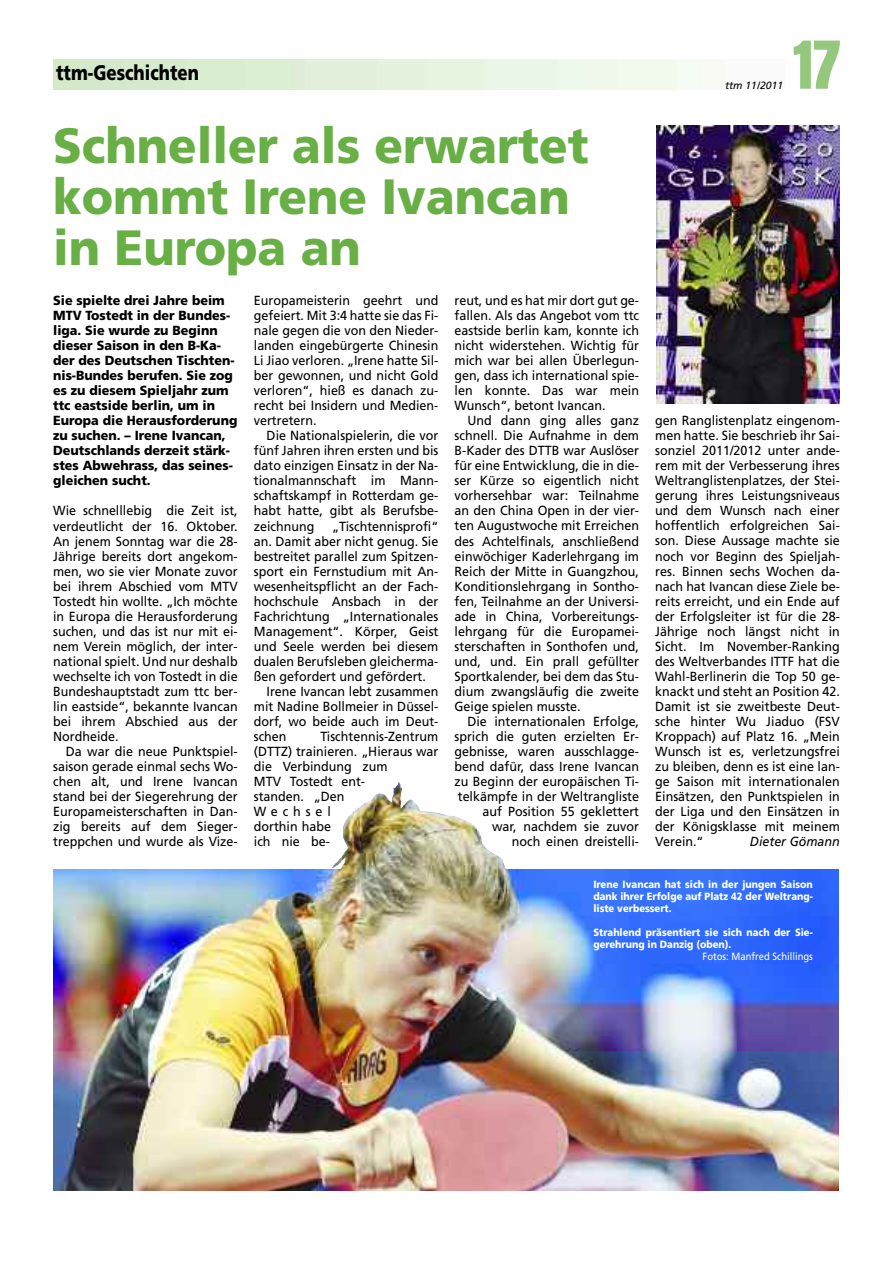
<style>
.page{position:relative;width:893px;height:1263px;background:#fff}
.page>*{position:absolute;margin:0;border:0;box-sizing:border-box;transform-origin:0 0}
.t1{font:700 condensed 72px "Aurora BT";color:#95c77d}
.t2{font:900 49.5px/51px "Frutiger";color:#68af45;scale:.95 1}
.t3{font:900 21px "Frutiger";color:#000;scale:.8 1}
.t4{font:13.2px/15px "Frutiger";color:#000;text-align:justify;scale:.95 1}
.t5{font:900 13.2px/15px "Frutiger";color:#000;scale:.95 1}
.t6{font:italic 13.2px "Frutiger";color:#000;scale:.95 1}
.t7{font:900 10.5px/12px "Frutiger";color:#fff;text-align:justify;scale:.9 1}
.t8{font:10.5px "Frutiger";color:#fff;scale:.9 1}
.t9{font:italic 10.5px "Frutiger";color:#000}
</style>
<div class="page">
<img style="left:53px;top:869px;width:785px;height:322px">
<img style="left:398px;top:782px;width:119px;height:119px">
<img style="left:657px;top:125px;width:183px;height:279px">
<h3 class="t3" style="left:56px;top:60px;width:180px">ttm-Geschichten</h3>
<h2 class="t2" style="left:53px;top:120px;width:565px">Schneller als erwartet kommt Irene Ivancan in Europa an</h2>
<p class="t5" style="left:53px;top:293px;width:195px">Sie spielte drei Jahre beim<br>MTV Tostedt in der Bundes&shy;liga. Sie wurde zu Beginn dieser Saison in den B-Ka&shy;der des Deutschen Tischten&shy;nis-Bundes berufen. Sie zog es zu diesem Spieljahr zum ttc eastside berlin, um in<br>Europa die Herausforderung zu suchen. – Irene Ivancan,<br>Deutschlands derzeit stärk&shy;stes Abwehrass, das seines&shy;gleichen sucht.</p>
<p class="t4" style="left:53px;top:503px;width:196px">Wie schnelllebig die zeit ist, verdeutlicht der 16. Oktober.<br>An jenem Sonntag war die 28- Jährige bereits dort angekom&shy;men, wo sie vier Monate zuvor bei ihrem Abschied vom MTV Tostedt hin wollte. „Ich möchte in Europa die Herausforderung suchen, und das ist nur mit ei&shy;nem Verein möglich, der inter&shy;national spielt. Und nur deshalb wechselte ich von Tostedt in die Bundeshauptstadt zum ttc ber&shy;lin eastside“, bekannte Ivancan bei ihrem Abschied aus der Nordheide.</p>
<p class="t4" style="left:53px;top:743px;width:196px;text-indent:13px">Da war die neue Punktspiel&shy;saison gerade einmal sechs Wo&shy;chen alt, und Irene Ivancan stand bei der Siegerehrung der Europameisterschaften in Dan&shy;zig bereits auf dem Sieger&shy;treppchen und wurde als Vize-</p>
<p class="t4" style="left:254px;top:293px;width:196px">Europameisterin geehrt und gefeiert. Mit 3:4 hatte sie das Fi&shy;nale gegen die von den Nieder&shy;landen eingebürgerte Chinesin Li Jiao verloren. „Irene hatte Sil&shy;ber gewonnen, und nicht Gold verloren“, hieß es danach zu&shy;recht bei Insidern und Medien&shy;vertretern.</p>
<p class="t4" style="left:254px;top:428px;width:196px;text-indent:13px">Die Nationalspielerin, die vor fünf Jahren ihren ersten und bis dato einzigen Einsatz in der Na&shy;tionalmannschaft im Mann&shy;schaftskampf in Rotterdam ge&shy;habt hatte, gibt als Berufsbe&shy;zeichnung</p>
<p class="t4" style="left:332px;top:518px;width:113px">„Tischtennisprofi“</p>
<p class="t4" style="left:254px;top:533px;width:196px">an. Damit aber nicht genug. Sie</p>
<p class="t4" style="left:254px;top:548px;width:196px">bestreitet parallel zum Spitzen-</p>
<p class="t4" style="left:254px;top:563px;width:196px">sport ein Fernstudium mit An-</p>
<p class="t4" style="left:254px;top:578px;width:196px">wesenheitspflicht an der Fach-</p>
<p class="t4" style="left:254px;top:593px;width:196px">hochschule Ansbach in der</p>
<p class="t4" style="left:254px;top:608px;width:196px">Fachrichtung „Internationales</p>
<p class="t4" style="left:254px;top:623px;width:196px">Management“. Körper, Geist</p>
<p class="t4" style="left:254px;top:638px;width:196px">und Seele werden bei diesem</p>
<p class="t4" style="left:254px;top:653px;width:196px">dualen Berufsleben gleicherma-</p>
<p class="t4" style="left:254px;top:668px;width:183px">ßen gefordert und gefördert.</p>
<p class="t4" style="left:267px;top:683px;width:182px">Irene Ivancan lebt zusammen</p>
<p class="t4" style="left:254px;top:698px;width:196px">mit Nadine Bollmeier in Düssel-</p>
<p class="t4" style="left:254px;top:713px;width:196px">dorf, wo beide auch im Deut-</p>
<p class="t4" style="left:254px;top:728px;width:36px">schen</p>
<p class="t4" style="left:254px;top:728px;width:196px;text-align:left;text-indent:67px">Tischtennis-zentrum (DTTz) trainieren. „Hieraus war die Verbindung zum<br>MTV Tostedt ent-<br>standen. „Den<br>Wechsel<br>dorthin habe<br>ich nie be-</p>
<p class="t4" style="left:455px;top:293px;width:196px">reut, und es hat mir dort gut ge&shy;fallen. Als das Angebot vom ttc eastside berlin kam, konnte ich nicht widerstehen. Wichtig für mich war bei allen Überlegun&shy;gen, dass ich international spie&shy;len konnte. Das war mein Wunsch“, betont Ivancan.</p>
<p class="t4" style="left:455px;top:413px;width:196px;text-indent:13px">Und dann ging alles ganz schnell. Die Aufnahme in dem B-Kader des DTTB war Auslöser für eine Entwicklung, die in die&shy;ser Kürze so eigentlich nicht vorhersehbar war: Teilnahme an den China Open in der vier&shy;ten Augustwoche mit Erreichen des Achtelfinals, anschließend einwöchiger Kaderlehrgang im Reich der Mitte in Guangzhou, Konditionslehrgang in Sontho&shy;fen, Teilnahme an der Universi&shy;ade in China, Vorbereitungs&shy;lehrgang für die Europamei&shy;sterschaften in Sonthofen und, und, und. Ein prall gefüllter Sportkalender, bei dem das Stu&shy;dium zwangsläufig die zweite Geige spielen musste.</p>
<p class="t4" style="left:455px;top:713px;width:196px;text-align:right">Die internationalen Erfolge, sprich die guten erzielten Er&shy;gebnisse, waren ausschlagge&shy;bend dafür, dass Irene Ivancan zu Beginn der europäischen Ti&shy;telkämpfe in der Weltrangliste auf Position 55 geklettert<br>war, nachdem sie zuvor<br>noch einen dreistelli-</p>
<p class="t9" style="left:725px;top:79px;width:60px">ttm 11/2011</p>
<h1 class="t1" style="left:794px;top:22px;width:47px">17</h1>
<p class="t4" style="left:655px;top:413px;width:196px">gen Ranglistenplatz eingenom&shy;men hatte. Sie beschrieb ihr Sai&shy;sonziel 2011/2012 unter ande&shy;rem mit der Verbesserung ihres Weltranglistenplatzes, der Stei&shy;gerung ihres Leistungsniveaus und dem Wunsch nach einer hoffentlich erfolgreichen Sai&shy;son. Diese Aussage machte sie noch vor Beginn des Spieljah&shy;res. Binnen sechs Wochen da&shy;nach hat Ivancan diese ziele be&shy;reits erreicht, und ein Ende auf der Erfolgsleiter ist für die 28- Jährige noch längst nicht in Sicht. Im November-Ranking des Weltverbandes ITTF hat die Wahl-Berlinerin die Top 50 ge&shy;knackt und steht an Position 42.<br>Damit ist sie zweitbeste Deut&shy;sche hinter Wu Jiaduo (FSV Kroppach) auf Platz 16. „Mein Wunsch ist es, verletzungsfrei zu bleiben, denn es ist eine lan&shy;ge Saison mit internationalen Einsätzen, den Punktspielen in der Liga und den Einsätzen in der Königsklasse mit meinem Verein.“</p>
<p class="t6" style="left:750px;top:833px;width:96px">Dieter Gömann</p>
<p class="t7" style="left:593px;top:878px;width:245px">Irene Ivancan hat sich in der jungen Saison dank ihrer Erfolge auf Platz 42 der Weltrang&shy;liste verbessert.</p>
<p class="t7" style="left:593px;top:926px;width:245px">Strahlend präsentiert sie sich nach der Sie&shy;gerehrung in Danzig (oben).</p>
<p class="t8" style="left:703px;top:950px;width:124px">Fotos: Manfred Schillings</p>
</div>
